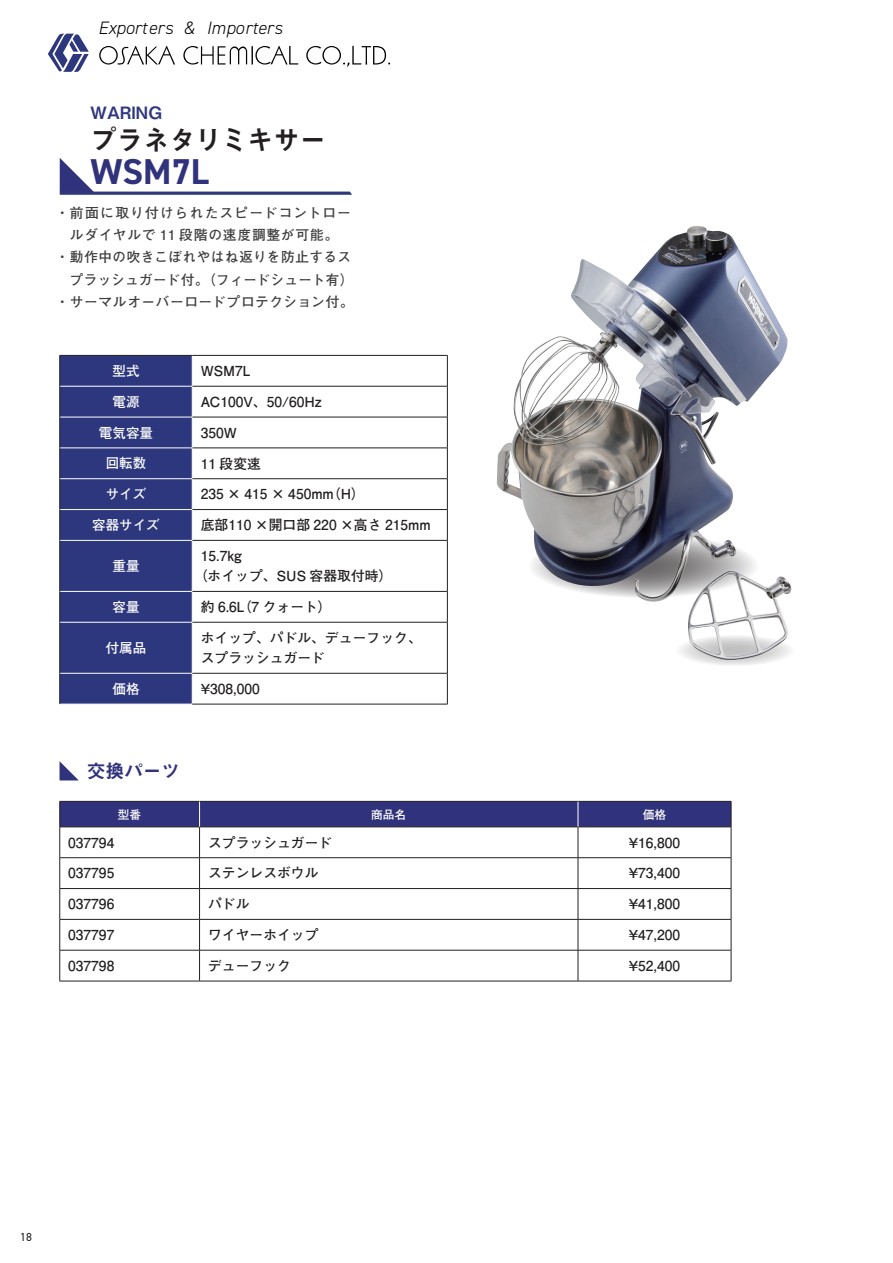
<style>
.page{position:relative;width:893px;height:1263px;background:#fff}
.page>*{position:absolute;margin:0;border:0;box-sizing:border-box;transform-origin:0 0}
.t1{font:700 36px "DIN2014";color:#30327b}
.t2{font:27px "Midashi Go Pro MB31";letter-spacing:-.03em;color:#231f20}
.t3{font:18.9px "Midashi Go Pro MB31";letter-spacing:-.015em;color:#30327b}
.t4{font:italic 300 18px "DIN2014";color:#030303}
.t5{font:16.95px "Midashi Go Pro MB31";letter-spacing:-.01em;color:#2f377e}
.t6{font:500 13.8px/20.2px "P Futo Go B101 Pr 6 N";color:#231f20}
.t7{font:500 13.8px "P Futo Go B101 Pr 6 N";letter-spacing:.045em;color:#3e3e3f}
.t8{font:500 13.8px "P Futo Go B101 Pr 6 N";letter-spacing:.02em;color:#3e3e3f}
.t9{font:500 13.8px "P Futo Go B101 Pr 6 N";letter-spacing:.08em;color:#3e3e3f}
.t10{font:500 13.5px "P Futo Go B101 Pr 6 N";color:#fff}
.t11{font:500 11.7px "P Futo Go B101 Pr 6 N";color:#fff}
.t12{font:11.7px "DIN2014";color:#231f20}
</style>
<div class="page">
<svg style="left:675px;top:635px;width:120px;height:31px"></svg>
<svg style="left:99px;top:46px;width:76px;height:19px"></svg>
<svg style="left:306px;top:46px;width:84px;height:21px"></svg>
<svg style="left:183px;top:46px;width:115px;height:19px"></svg>
<svg style="left:48px;top:34px;width:41px;height:38px"></svg>
<svg style="left:60px;top:761px;width:19px;height:19px"></svg>
<img style="left:497px;top:226px;width:291px;height:378px">
<svg style="left:60px;top:356px;width:132px;height:348px;fill:#2d377d"></svg>
<hr style="left:60px;top:386px;width:132px;height:1px;background:#fff">
<hr style="left:60px;top:417px;width:132px;height:1px;background:#fff">
<hr style="left:60px;top:448px;width:132px;height:1px;background:#fff">
<hr style="left:60px;top:478px;width:132px;height:1px;background:#fff">
<hr style="left:60px;top:509px;width:132px;height:1px;background:#fff">
<hr style="left:60px;top:540px;width:132px;height:1px;background:#fff">
<hr style="left:60px;top:591px;width:132px;height:1px;background:#fff">
<hr style="left:60px;top:622px;width:132px;height:1px;background:#fff">
<hr style="left:60px;top:673px;width:132px;height:1px;background:#fff">
<hr style="left:60px;top:355px;width:132px;height:1px;background:#231f20">
<hr style="left:59px;top:356px;width:1px;height:30px;background:#231f20">
<hr style="left:192px;top:355px;width:256px;height:1px;background:#231f20">
<hr style="left:447px;top:356px;width:1px;height:30px;background:#231f20">
<hr style="left:59px;top:386px;width:1px;height:31px;background:#231f20">
<hr style="left:447px;top:386px;width:1px;height:31px;background:#231f20">
<hr style="left:59px;top:417px;width:1px;height:31px;background:#231f20">
<hr style="left:447px;top:417px;width:1px;height:31px;background:#231f20">
<hr style="left:59px;top:448px;width:1px;height:31px;background:#231f20">
<hr style="left:447px;top:448px;width:1px;height:30px;background:#231f20">
<hr style="left:59px;top:479px;width:1px;height:30px;background:#231f20">
<hr style="left:447px;top:479px;width:1px;height:30px;background:#231f20">
<hr style="left:59px;top:509px;width:1px;height:31px;background:#231f20">
<hr style="left:447px;top:510px;width:1px;height:30px;background:#231f20">
<hr style="left:59px;top:540px;width:1px;height:51px;background:#231f20">
<hr style="left:447px;top:541px;width:1px;height:50px;background:#231f20">
<hr style="left:59px;top:591px;width:1px;height:31px;background:#231f20">
<hr style="left:447px;top:592px;width:1px;height:30px;background:#231f20">
<hr style="left:59px;top:622px;width:1px;height:51px;background:#231f20">
<hr style="left:447px;top:622px;width:1px;height:51px;background:#231f20">
<hr style="left:59px;top:673px;width:1px;height:31px;background:#231f20">
<hr style="left:447px;top:673px;width:1px;height:31px;background:#231f20">
<hr style="left:192px;top:386px;width:256px;height:1px;background:#231f20">
<hr style="left:192px;top:417px;width:256px;height:1px;background:#231f20">
<hr style="left:192px;top:448px;width:256px;height:1px;background:#231f20">
<hr style="left:192px;top:478px;width:256px;height:1px;background:#231f20">
<hr style="left:192px;top:509px;width:256px;height:1px;background:#231f20">
<hr style="left:192px;top:540px;width:256px;height:1px;background:#231f20">
<hr style="left:192px;top:591px;width:256px;height:1px;background:#231f20">
<hr style="left:192px;top:622px;width:256px;height:1px;background:#231f20">
<hr style="left:192px;top:673px;width:256px;height:1px;background:#231f20">
<hr style="left:192px;top:704px;width:256px;height:1px;background:#231f20">
<svg style="left:60px;top:158px;width:292px;height:37px"></svg>
<hr style="left:60px;top:827px;width:140px;height:1px;background:#231f20">
<hr style="left:59px;top:827px;width:1px;height:30px;background:#231f20">
<hr style="left:200px;top:827px;width:378px;height:1px;background:#231f20">
<hr style="left:199px;top:827px;width:1px;height:30px;background:#231f20">
<hr style="left:578px;top:827px;width:153px;height:1px;background:#231f20">
<hr style="left:578px;top:827px;width:1px;height:30px;background:#231f20">
<hr style="left:731px;top:827px;width:1px;height:30px;background:#231f20">
<hr style="left:60px;top:857px;width:140px;height:1px;background:#231f20">
<hr style="left:59px;top:858px;width:1px;height:30px;background:#231f20">
<hr style="left:200px;top:857px;width:378px;height:1px;background:#231f20">
<hr style="left:199px;top:858px;width:1px;height:30px;background:#231f20">
<hr style="left:578px;top:857px;width:153px;height:1px;background:#231f20">
<hr style="left:578px;top:858px;width:1px;height:30px;background:#231f20">
<hr style="left:731px;top:858px;width:1px;height:30px;background:#231f20">
<hr style="left:60px;top:888px;width:140px;height:1px;background:#231f20">
<hr style="left:59px;top:889px;width:1px;height:30px;background:#231f20">
<hr style="left:200px;top:888px;width:378px;height:1px;background:#231f20">
<hr style="left:199px;top:889px;width:1px;height:30px;background:#231f20">
<hr style="left:578px;top:888px;width:153px;height:1px;background:#231f20">
<hr style="left:578px;top:889px;width:1px;height:30px;background:#231f20">
<hr style="left:731px;top:889px;width:1px;height:30px;background:#231f20">
<hr style="left:60px;top:919px;width:140px;height:1px;background:#231f20">
<hr style="left:59px;top:919px;width:1px;height:31px;background:#231f20">
<hr style="left:200px;top:919px;width:378px;height:1px;background:#231f20">
<hr style="left:199px;top:919px;width:1px;height:31px;background:#231f20">
<hr style="left:578px;top:919px;width:153px;height:1px;background:#231f20">
<hr style="left:578px;top:919px;width:1px;height:31px;background:#231f20">
<hr style="left:731px;top:919px;width:1px;height:31px;background:#231f20">
<hr style="left:60px;top:950px;width:140px;height:1px;background:#231f20">
<hr style="left:59px;top:950px;width:1px;height:31px;background:#231f20">
<hr style="left:200px;top:950px;width:378px;height:1px;background:#231f20">
<hr style="left:199px;top:950px;width:1px;height:31px;background:#231f20">
<hr style="left:578px;top:950px;width:153px;height:1px;background:#231f20">
<hr style="left:578px;top:950px;width:1px;height:31px;background:#231f20">
<hr style="left:731px;top:950px;width:1px;height:31px;background:#231f20">
<hr style="left:60px;top:981px;width:140px;height:1px;background:#231f20">
<hr style="left:200px;top:981px;width:378px;height:1px;background:#231f20">
<hr style="left:578px;top:981px;width:153px;height:1px;background:#231f20">
<svg style="left:59px;top:801px;width:673px;height:26px"></svg>
<h3 class="t4" style="left:98px;top:17px;width:186px">Exporters &amp; Importers</h3>
<p class="t5" style="left:90px;top:99px;width:73px">WARING</p>
<h2 class="t2" style="left:90px;top:119px;width:238px">プラネタリミキサー</h2>
<h1 class="t1" style="left:90px;top:148px;width:120px">WSM7L</h1>
<p class="t9" style="left:56px;top:201px;width:297px">・前面に取り付けられたスピードコントロー</p>
<p class="t7" style="left:70px;top:224px;width:270px">ルダイヤルで 11 段階の速度調整が可能。</p>
<p class="t7" style="left:56px;top:246px;width:297px">・動作中の吹きこぼれやはね返りを防止するス</p>
<p class="t8" style="left:70px;top:268px;width:285px">プラッシュガード付。（フィードシュート有）</p>
<p class="t7" style="left:56px;top:291px;width:300px">・サーマルオ－バーロードプロテクション付。</p>
<p class="t10" style="left:112px;top:360px;width:28px">型式</p>
<p class="t6" style="left:201px;top:360px;width:51px">WSM7L</p>
<p class="t10" style="left:112px;top:391px;width:28px">電源</p>
<p class="t6" style="left:201px;top:391px;width:123px">AC100V、50/60Hz</p>
<p class="t10" style="left:99px;top:422px;width:55px">電気容量</p>
<p class="t6" style="left:201px;top:422px;width:38px">350W</p>
<p class="t10" style="left:106px;top:452px;width:42px">回転数</p>
<p class="t6" style="left:201px;top:453px;width:62px">11 段変速</p>
<p class="t10" style="left:106px;top:483px;width:42px">サイズ</p>
<p class="t6" style="left:201px;top:484px;width:166px">235 × 415 × 450mm（H）</p>
<p class="t10" style="left:92px;top:514px;width:69px">容器サイズ</p>
<p class="t6" style="left:201px;top:514px;width:231px">底部110 ×開口部 220 ×高さ 215mm</p>
<p class="t10" style="left:112px;top:555px;width:28px">重量</p>
<p class="t6" style="left:194px;top:545px;width:200px;text-indent:7px">15.7kg<br>（ホイップ、SUS 容器取付時）</p>
<p class="t10" style="left:112px;top:596px;width:28px">容量</p>
<p class="t6" style="left:201px;top:596px;width:133px">約 6.6L（7 クォート）</p>
<p class="t10" style="left:106px;top:637px;width:42px">付属品</p>
<p class="t6" style="left:201px;top:627px;width:223px">ホイップ、パドル、デューフック、スプラッシュガード</p>
<p class="t10" style="left:112px;top:678px;width:28px">価格</p>
<p class="t6" style="left:201px;top:678px;width:61px">¥308,000</p>
<h3 class="t3" style="left:87px;top:756px;width:95px">交換パーツ</h3>
<p class="t11" style="left:118px;top:805px;width:25px">型番</p>
<p class="t11" style="left:371px;top:805px;width:37px">商品名</p>
<p class="t11" style="left:643px;top:805px;width:25px">価格</p>
<p class="t6" style="left:68px;top:832px;width:48px">037794</p>
<p class="t6" style="left:208px;top:832px;width:126px">スプラッシュガード</p>
<p class="t6" style="left:629px;top:832px;width:53px">¥16,800</p>
<p class="t6" style="left:68px;top:863px;width:48px">037795</p>
<p class="t6" style="left:208px;top:863px;width:112px">ステンレスボウル</p>
<p class="t6" style="left:629px;top:863px;width:53px">¥73,400</p>
<p class="t6" style="left:68px;top:893px;width:48px">037796</p>
<p class="t6" style="left:208px;top:893px;width:43px">パドル</p>
<p class="t6" style="left:629px;top:893px;width:53px">¥41,800</p>
<p class="t6" style="left:68px;top:924px;width:48px">037797</p>
<p class="t6" style="left:208px;top:924px;width:112px">ワイヤーホイップ</p>
<p class="t6" style="left:629px;top:924px;width:53px">¥47,200</p>
<p class="t6" style="left:68px;top:955px;width:48px">037798</p>
<p class="t6" style="left:208px;top:955px;width:84px">デューフック</p>
<p class="t6" style="left:629px;top:955px;width:53px">¥52,400</p>
<p class="t12" style="left:20px;top:1229px;width:13px">18</p>
</div>
